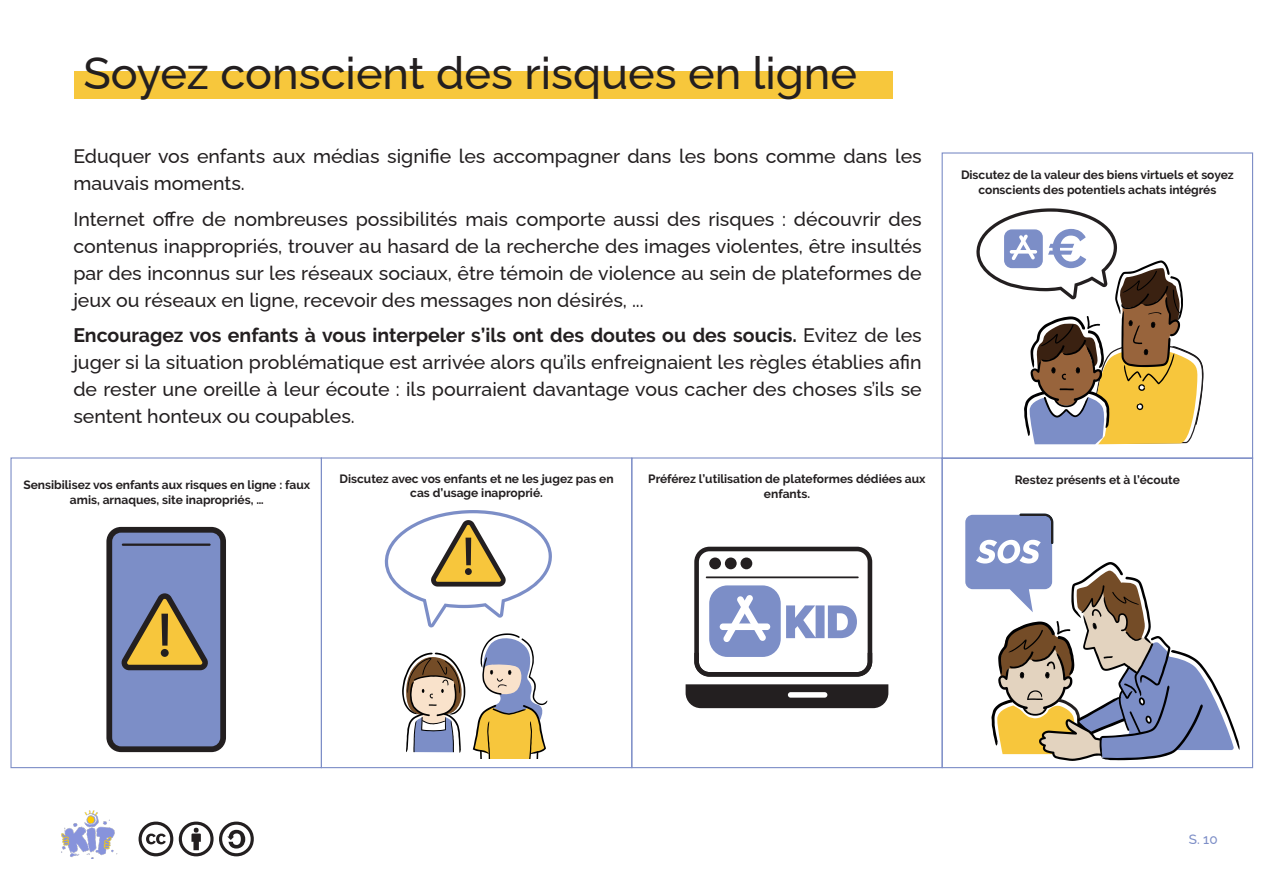
<style>
.page{position:relative;width:1263px;height:893px;background:#fff}
.page>*{position:absolute;margin:0;border:0;box-sizing:border-box;transform-origin:0 0}
.t1{font:500 45px "Raleway";color:#231f20}
.Paragraphe_13pt{font:500 19.5px/27px "Raleway";color:#231f20;text-align:justify}
.t2{font:500 13.5px "Raleway";color:#7d8ec7}
.Descriptif{font:700 12px/15px "Raleway";color:#231f20;text-align:center}
.s1{font-weight:700}
</style>
<div class="page">
<div style="left:74px;top:71px;width:819px;height:28px;background:#f7c73c"></div>
<div style="left:10px;top:457px;width:312px;height:311px;border:1px solid #7d8ec7"></div>
<div style="left:321px;top:457px;width:311px;height:311px;border:1px solid #7d8ec7"></div>
<div style="left:631px;top:457px;width:312px;height:311px;border:1px solid #7d8ec7"></div>
<div style="left:942px;top:152px;width:311px;height:307px;border:1px solid #7d8ec7"></div>
<svg style="left:106px;top:527px;width:120px;height:225px;background:#787f9b"></svg>
<div style="left:161px;top:649px;width:8px;height:8px;background:#231f20;border-radius:50%"></div>
<div style="left:686px;top:684px;width:202px;height:24px;background:#231f20"></div>
<div style="left:788px;top:692px;width:39px;height:6px;background:#fff;border-radius:3px"></div>
<svg style="left:694px;top:547px;width:178px;height:130px"></svg>
<svg style="left:384px;top:510px;width:168px;height:117px"></svg>
<svg style="left:473px;top:633px;width:75px;height:126px"></svg>
<svg style="left:402px;top:653px;width:63px;height:100px"></svg>
<svg style="left:965px;top:514px;width:275px;height:247px"></svg>
<svg style="left:976px;top:208px;width:228px;height:237px"></svg>
<svg style="left:1010px;top:250px;width:27px;height:4px"></svg>
<img style="left:61px;top:810px;width:56px;height:49px">
<svg style="left:139px;top:822px;width:34px;height:34px"></svg>
<svg style="left:179px;top:822px;width:75px;height:34px"></svg>
<p class="t1" style="left:83px;top:37px;width:775px">Soyez conscient des risques en ligne</p>
<p class="Paragraphe_13pt" style="left:73px;top:141px;width:850px">Eduquer vos enfants aux médias signifie les accompagner dans les bons comme dans les mauvais moments.</p>
<p class="Paragraphe_13pt" style="left:73px;top:203px;width:850px">Internet offre de nombreuses possibilités mais comporte aussi des risques : découvrir des contenus inappropriés, trouver au hasard de la recherche des images violentes, être insultés par des inconnus sur les réseaux sociaux, être témoin de violence au sein de plateformes de jeux ou réseaux en ligne, recevoir des messages non désirés, ...</p>
<p class="Paragraphe_13pt" style="left:73px;top:320px;width:850px"><span class="s1">Encouragez vos enfants à vous interpeler s’ils ont des doutes ou des soucis.</span> Evitez de les juger si la situation problématique est arrivée alors qu’ils enfreignaient les règles établies afin de rester une oreille à leur écoute : ils pourraient davantage vous cacher des choses s’ils se sentent honteux ou coupables.</p>
<p class="Descriptif" style="left:23px;top:477px;width:288px">Sensibilisez vos enfants aux risques en ligne : faux amis, arnaques, site inapropriés, …</p>
<p class="Descriptif" style="left:648px;top:471px;width:279px">Préférez l’utilisation de plateformes dédiées aux enfants.</p>
<p class="Descriptif" style="left:340px;top:471px;width:276px;line-height:14.4px">Discutez avec vos enfants et ne les jugez pas en cas d’usage inaproprié.</p>
<p class="Descriptif" style="left:961px;top:167px;width:274px">Discutez de la valeur des biens virtuels et soyez conscients des potentiels achats intégrés</p>
<p class="Descriptif" style="left:1015px;top:472px;width:167px">Restez présents et à l’écoute</p>
<p class="t2" style="left:1189px;top:828px;width:30px">S. 10</p>
</div>
